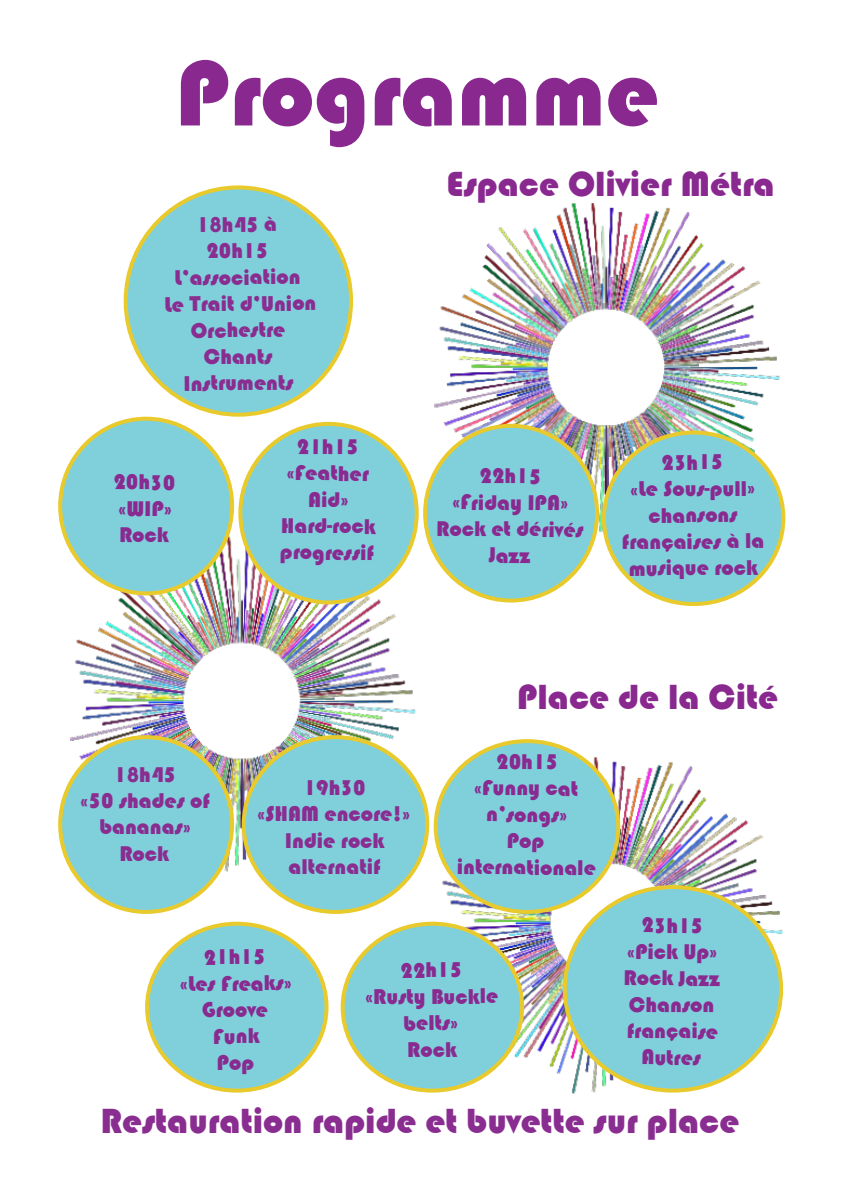
<style>
.page{position:relative;width:842px;height:1191px;background:#fff}
.page>*{position:absolute;margin:0;border:0;box-sizing:border-box;transform-origin:0 0}
.t1{font:96px "Bauhaus 93";color:#892990}
.t2{font:36px "Bauhaus 93";color:#8a2d91}
.t3{font:36px "Bauhaus 93";color:#892990}
.t4{font:22px/26.4px "Bauhaus 93";color:#892a90;text-align:center}
.t5{font:22px/26.4px "Bauhaus 93";color:#8a2d91;text-align:center}
</style>
<div class="page">
<img style="left:438px;top:755px;width:345px;height:339px">
<img style="left:68px;top:535px;width:349px;height:339px">
<img style="left:432px;top:203px;width:349px;height:337px">
<div style="left:125px;top:187px;width:227px;height:228px;background:#80d0db;border-radius:50%"></div>
<div style="left:60px;top:737px;width:172px;height:175px;background:#80d0db;border-radius:50%"></div>
<div style="left:58px;top:735px;width:176px;height:179px;border:4px solid #e9ca2c;border-radius:50%"></div>
<div style="left:244px;top:737px;width:183px;height:175px;background:#80d0db;border-radius:50%"></div>
<div style="left:242px;top:735px;width:187px;height:179px;border:4px solid #e9ca2c;border-radius:50%"></div>
<div style="left:435px;top:740px;width:184px;height:172px;background:#80d0db;border-radius:50%"></div>
<div style="left:433px;top:738px;width:188px;height:176px;border:4px solid #e9ca2c;border-radius:50%"></div>
<div style="left:147px;top:923px;width:180px;height:168px;background:#80d0db;border-radius:50%"></div>
<div style="left:145px;top:921px;width:184px;height:172px;border:4px solid #e9ca2c;border-radius:50%"></div>
<div style="left:342px;top:923px;width:180px;height:168px;background:#80d0db;border-radius:50%"></div>
<div style="left:340px;top:921px;width:184px;height:172px;border:4px solid #e9ca2c;border-radius:50%"></div>
<div style="left:564px;top:886px;width:218px;height:205px;background:#80d0db;border-radius:50%"></div>
<div style="left:603px;top:432px;width:181px;height:172px;background:#80d0db;border-radius:50%"></div>
<div style="left:601px;top:430px;width:185px;height:176px;border:4px solid #e9ca2c;border-radius:50%"></div>
<div style="left:425px;top:425px;width:172px;height:176px;background:#80d0db;border-radius:50%"></div>
<div style="left:423px;top:423px;width:176px;height:180px;border:4px solid #e9ca2c;border-radius:50%"></div>
<div style="left:240px;top:423px;width:177px;height:180px;background:#80d0db;border-radius:50%"></div>
<div style="left:238px;top:421px;width:181px;height:184px;border:4px solid #e9ca2c;border-radius:50%"></div>
<div style="left:60px;top:418px;width:172px;height:176px;background:#80d0db;border-radius:50%"></div>
<div style="left:58px;top:416px;width:176px;height:180px;border:4px solid #e9ca2c;border-radius:50%"></div>
<p class="t1" style="left:176px;top:39px;width:485px">Programme</p>
<p class="t5" style="left:197px;top:212px;width:82px;rotate:-1deg">18h45 à<br>20h15</p>
<p class="t5" style="left:174px;top:265px;width:128px;rotate:-1deg">L’association</p>
<p class="t5" style="left:164px;top:292px;width:153px;rotate:-1deg">Le Trait d’Union</p>
<p class="t5" style="left:190px;top:318px;width:96px;rotate:-1deg">Orchestre</p>
<p class="t5" style="left:204px;top:344px;width:70px;rotate:-1deg">Chants</p>
<p class="t5" style="left:183px;top:371px;width:112px;rotate:-1deg">Instruments</p>
<p class="t4" style="left:114px;top:469px;width:63px;rotate:1deg">20h30</p>
<p class="t4" style="left:118px;top:495px;width:55px;rotate:1deg">«WIP»</p>
<p class="t4" style="left:119px;top:521px;width:51px;rotate:1deg">Rock</p>
<p class="t4" style="left:297px;top:433px;width:63px;rotate:1deg">21h15</p>
<p class="t4" style="left:287px;top:459px;width:84px;rotate:1deg">«Feather<br>Aid»</p>
<p class="t4" style="left:281px;top:512px;width:96px;rotate:1deg">Hard-rock</p>
<p class="t4" style="left:280px;top:538px;width:96px;rotate:1deg">progressif</p>
<p class="t3" style="left:446px;top:164px;width:330px">Espace Olivier Métra</p>
<p class="t4" style="left:480px;top:462px;width:63px;rotate:1deg">22h15</p>
<p class="t4" style="left:452px;top:488px;width:118px;rotate:1deg">«Friday IPA»</p>
<p class="t4" style="left:437px;top:514px;width:149px;rotate:1deg">Rock et dérivés</p>
<p class="t4" style="left:489px;top:542px;width:43px;rotate:1deg">Jazz</p>
<p class="t4" style="left:661px;top:450px;width:63px;rotate:-1deg">23h15</p>
<p class="t4" style="left:630px;top:477px;width:127px;rotate:-1deg">«Le Sous-pull»</p>
<p class="t4" style="left:648px;top:503px;width:91px;rotate:-1deg">chansons</p>
<p class="t4" style="left:621px;top:529px;width:144px;text-align:left;rotate:-1deg">françaises à la musique rock</p>
<p class="t5" style="left:114px;top:761px;width:63px">18h45</p>
<p class="t5" style="left:80px;top:787px;width:131px">«50 shades of bananas»</p>
<p class="t5" style="left:119px;top:840px;width:51px">Rock</p>
<p class="t5" style="left:304px;top:774px;width:63px">19h30</p>
<p class="t5" style="left:257px;top:801px;width:154px">«SHAM encore!»</p>
<p class="t5" style="left:285px;top:827px;width:101px">Indie rock</p>
<p class="t5" style="left:289px;top:853px;width:94px">alternatif</p>
<p class="t3" style="left:517px;top:677px;width:262px">Place de la Cité</p>
<p class="t4" style="left:497px;top:748px;width:63px;rotate:1deg">20h15</p>
<p class="t4" style="left:474px;top:774px;width:106px;rotate:1deg">«Funny cat n’songs»</p>
<p class="t4" style="left:457px;top:853px;width:141px;rotate:1deg">internationale</p>
<p class="t4" style="left:203px;top:944px;width:63px;rotate:-1deg">21h15</p>
<p class="t4" style="left:179px;top:971px;width:114px;rotate:-1deg">«Les Freaks»</p>
<p class="t4" style="left:202px;top:997px;width:67px;rotate:-1deg">Groove</p>
<p class="t4" style="left:213px;top:1023px;width:48px;rotate:-1deg">Funk</p>
<p class="t4" style="left:400px;top:957px;width:63px;rotate:-1deg">22h15</p>
<p class="t4" style="left:365px;top:984px;width:135px;rotate:-1deg">«Rusty Buckle belts»</p>
<p class="t4" style="left:407px;top:1036px;width:51px;rotate:-1deg">Rock</p>
<p class="t4" style="left:642px;top:912px;width:63px;rotate:1deg">23h15</p>
<p class="t4" style="left:627px;top:938px;width:92px;rotate:1deg">«Pick Up»</p>
<p class="t4" style="left:624px;top:964px;width:98px;rotate:1deg">Rock Jazz</p>
<p class="t4" style="left:629px;top:990px;width:87px;rotate:1deg">Chanson</p>
<p class="t4" style="left:627px;top:1017px;width:93px;rotate:1deg">française</p>
<p class="t4" style="left:642px;top:1043px;width:61px;rotate:1deg">Autres</p>
<p class="t2" style="left:101px;top:1100px;width:640px">Restauration rapide et buvette sur place</p>
</div>
